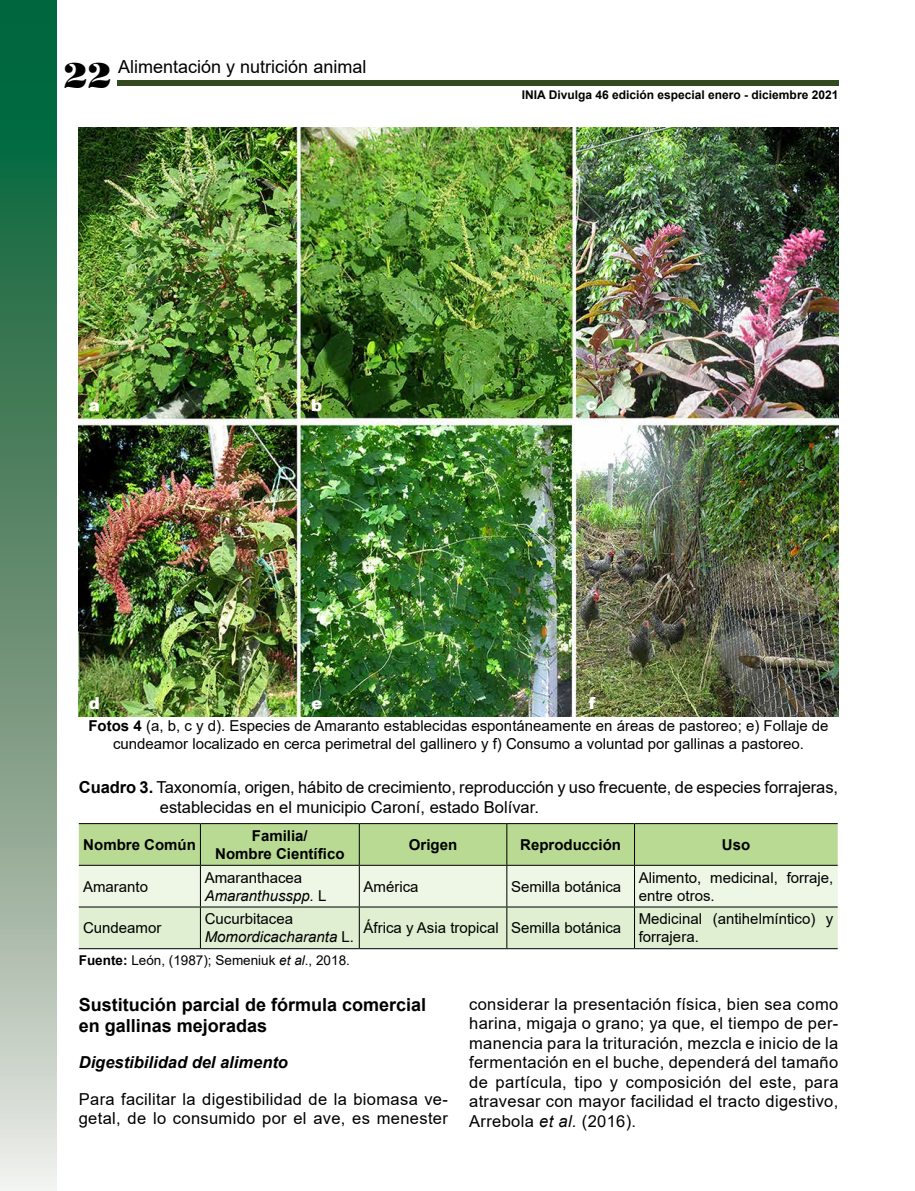
<style>
.page{position:relative;width:915px;height:1191px;background:#fff}
.page>*{position:absolute;margin:0;border:0;box-sizing:border-box;transform-origin:0 0}
.t1{font:700 18px/21px "Arial";color:#000}
.t2{font:18px "Arial";color:#000}
.t3{font:16.5px/19.5px "Arial";color:#000}
.t4{font:16.5px/19.5px "Arial";letter-spacing:.02em;color:#000}
.t5{font:italic 700 16.5px "Arial";color:#000}
.t6{font:900 16.5px "Arial";color:#fff}
.t7{font:15px/18px "Arial";color:#000}
.t8{font:italic 15px/18px "Arial";color:#000}
.t9{font:700 15px/18px "Arial";color:#000;text-align:center}
.t10{font:13.5px "Arial";color:#000}
.t11{font:700 12px "Arial";color:#000}
.s1{font-family:"Poster Bodoni BT";font-size:36px}
.s2{font-weight:700}
.s3{font-style:normal}
.s4{font-style:italic}
</style>
<div class="page">
<div style="left:117px;top:80px;width:721px;height:5px;background:#334a21"></div>
<svg style="left:0;top:0;width:56px;height:1191px"></svg>
<svg style="left:79px;top:824px;width:758px;height:124px"></svg>
<hr style="left:79px;top:823px;width:121px;height:1px;background:#000">
<hr style="left:200px;top:823px;width:159px;height:1px;background:#000">
<hr style="left:359px;top:823px;width:147px;height:1px;background:#000">
<hr style="left:506px;top:823px;width:128px;height:1px;background:#000">
<hr style="left:634px;top:823px;width:203px;height:1px;background:#000">
<hr style="left:79px;top:865px;width:121px;height:1px;background:#000">
<hr style="left:200px;top:865px;width:159px;height:1px;background:#000">
<hr style="left:359px;top:865px;width:147px;height:1px;background:#000">
<hr style="left:506px;top:865px;width:128px;height:1px;background:#000">
<hr style="left:634px;top:865px;width:203px;height:1px;background:#000">
<hr style="left:79px;top:906px;width:121px;height:1px;background:#000">
<hr style="left:200px;top:906px;width:159px;height:1px;background:#000">
<hr style="left:359px;top:906px;width:147px;height:1px;background:#000">
<hr style="left:506px;top:906px;width:128px;height:1px;background:#000">
<hr style="left:634px;top:906px;width:203px;height:1px;background:#000">
<hr style="left:79px;top:948px;width:121px;height:1px;background:#000">
<hr style="left:200px;top:948px;width:159px;height:1px;background:#000">
<hr style="left:359px;top:948px;width:147px;height:1px;background:#000">
<hr style="left:506px;top:948px;width:128px;height:1px;background:#000">
<hr style="left:634px;top:948px;width:203px;height:1px;background:#000">
<hr style="left:200px;top:824px;width:1px;height:41px;background:#000">
<hr style="left:359px;top:824px;width:1px;height:41px;background:#000">
<hr style="left:506px;top:824px;width:1px;height:41px;background:#000">
<hr style="left:634px;top:824px;width:1px;height:41px;background:#000">
<hr style="left:200px;top:865px;width:1px;height:41px;background:#000">
<hr style="left:359px;top:865px;width:1px;height:41px;background:#000">
<hr style="left:506px;top:865px;width:1px;height:41px;background:#000">
<hr style="left:634px;top:865px;width:1px;height:41px;background:#000">
<hr style="left:200px;top:907px;width:1px;height:41px;background:#000">
<hr style="left:359px;top:907px;width:1px;height:41px;background:#000">
<hr style="left:506px;top:907px;width:1px;height:41px;background:#000">
<hr style="left:634px;top:907px;width:1px;height:41px;background:#000">
<img style="left:79px;top:128px;width:759px;height:589px">
<p class="t2" style="left:64px;top:54px;width:304px"><span class="s1">22</span> Alimentación y nutrición animal</p>
<p class="t11" style="left:521px;top:86px;width:318px">INIA Divulga 46 edición especial enero - diciembre 2021</p>
<p class="t6" style="left:89px;top:393px;width:13px">a</p>
<p class="t6" style="left:311px;top:393px;width:13px">b</p>
<p class="t6" style="left:585px;top:392px;width:13px">c</p>
<p class="t6" style="left:89px;top:691px;width:13px">d</p>
<p class="t6" style="left:311px;top:691px;width:13px">e</p>
<p class="t6" style="left:588px;top:691px;width:8px">f</p>
<p class="t7" style="left:88px;top:716px;width:741px;text-align:center"><span class="s2">Fotos 4</span> (a, b, c y d). Especies de Amaranto establecidas espontáneamente en áreas de pastoreo; e) Follaje de cundeamor localizado en cerca perimetral del gallinero y f) Consumo a voluntad por gallinas a pastoreo.</p>
<p class="t3" style="left:160px;top:777px;width:679px;text-indent:-81px"><span class="s2">Cuadro 3.</span> Taxonomía, origen, hábito de crecimiento, reproducción y uso frecuente, de especies forrajeras, establecidas en el municipio Caroní, estado Bolívar.</p>
<p class="t9" style="left:83px;top:836px;width:114px">Nombre Común</p>
<p class="t9" style="left:215px;top:827px;width:131px">Familia/<br>Nombre Científico</p>
<p class="t9" style="left:409px;top:836px;width:50px">Origen</p>
<p class="t9" style="left:520px;top:836px;width:102px">Reproducción</p>
<p class="t9" style="left:721px;top:836px;width:30px">Uso</p>
<p class="t7" style="left:83px;top:877px;width:67px">Amaranto</p>
<p class="t8" style="left:205px;top:868px;width:123px"><span class="s3">Amaranthacea<br></span>Amaranthusspp. <span class="s3">L</span></p>
<p class="t7" style="left:363px;top:877px;width:57px">América</p>
<p class="t7" style="left:511px;top:877px;width:112px">Semilla botánica</p>
<p class="t7" style="left:638px;top:868px;width:196px">Alimento, medicinal, forraje, entre otros.</p>
<p class="t7" style="left:83px;top:919px;width:80px">Cundeamor</p>
<p class="t8" style="left:205px;top:910px;width:151px"><span class="s3">Cucurbitacea<br></span>Momordicacharanta <span class="s3">L.</span></p>
<p class="t7" style="left:363px;top:919px;width:259px">África y Asia tropical Semilla botánica</p>
<p class="t7" style="left:638px;top:910px;width:196px">Medicinal (antihelmíntico) y forrajera.</p>
<p class="t10" style="left:79px;top:951px;width:272px"><span class="s2">Fuente:</span> León, (1987); Semeniuk <span class="s4">et al</span>., 2018.</p>
<p class="t3" style="left:469px;top:994px;width:371px;text-align:justify">considerar la presentación física, bien sea como harina, migaja o grano; ya que, el tiempo de per&shy;manencia para la trituración, mezcla e inicio de la fermentación en el buche, dependerá del tamaño de partícula, tipo y composición del este, para atravesar con mayor facilidad el tracto digestivo, Arrebola <span class="s4">et al.</span> (2016).</p>
<p class="t1" style="left:79px;top:994px;width:349px">Sustitución parcial de fórmula comercial en gallinas mejoradas</p>
<p class="t5" style="left:79px;top:1051px;width:211px">Digestibilidad del alimento</p>
<p class="t4" style="left:79px;top:1089px;width:370px">Para facilitar la digestibilidad de la biomasa ve&shy;getal, de lo consumido por el ave, es menester</p>
</div>
